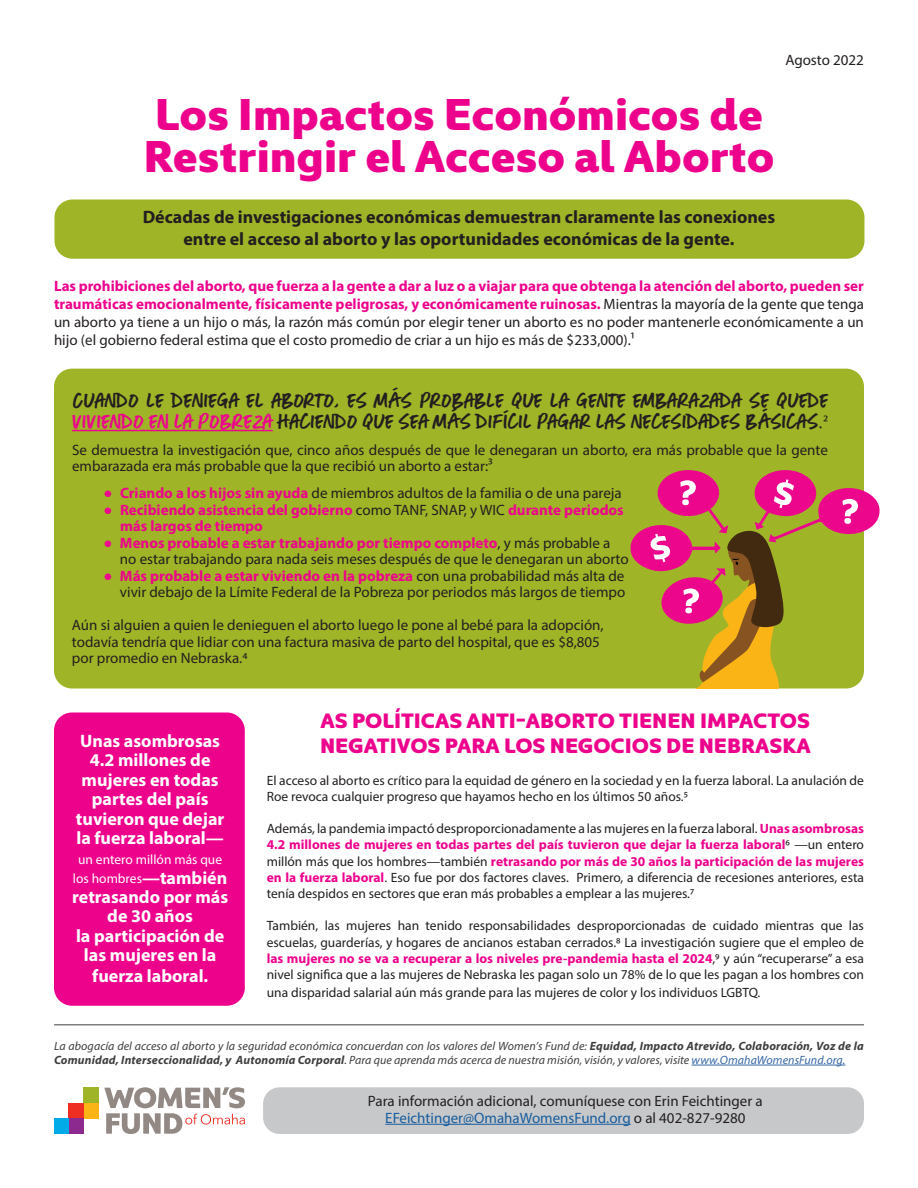
<style>
.page{position:relative;width:918px;height:1188px;background:#fff}
.page>*{position:absolute;margin:0;border:0;box-sizing:border-box;transform-origin:0 0}
.t1{font:900 45px/42px "Kyrial Display Pro";color:#ed028c}
.t2{font:30px "Backlash Small Caps";color:#231f20}
.t3{font:900 21px/25.2px "Kyrial Display Pro";color:#ed028c}
.t4{font:700 18px/19.5px "Myriad Pro";color:#fff;text-align:center}
.t5{font:700 18px/21.6px "Myriad Pro";color:#231f20;text-align:center}
.t6{font:15px/16.5px "Myriad Pro";color:#231f20}
.t7{font:700 15px/16.5px "Myriad Pro";color:#ed028c}
.t8{font:13.5px/16.2px "Myriad Pro";color:#231f20;text-align:justify}
.t9{font:13.5px/19.5px "Myriad Pro";color:#fff;text-align:center}
.t10{font:italic 12px/13.5px "Myriad Pro";letter-spacing:.005em;color:#3e3e3f}
.s1{font-weight:700;color:#ed028c}
.s2{color:#ed028c}
.s3{font-size:31.5px}
.s4{font-family:"Myriad Pro";font-size:15px}
.s5{font-family:"Arial";color:#ed028c}
.s6{font-family:"Arial";font-weight:400}
.s7{font-weight:400;color:#231f20}
.s8{font-weight:700;font-size:18px}
.s9{font-weight:700}
.s10{color:#3667a4}
.s11{color:#175d9e}
</style>
<div class="page">
<div style="left:54px;top:712px;width:191px;height:294px;background:#ed028c;border-radius:18px"></div>
<div style="left:54px;top:369px;width:810px;height:320px;background:#a0b427;border-radius:18px"></div>
<div style="left:54px;top:200px;width:810px;height:59px;background:#a0b427;border-radius:18px"></div>
<hr style="left:72px;top:430px;width:201px;height:1px;background:#ed028c">
<div style="left:84px;top:1103px;width:15px;height:15px;background:#fbb416"></div>
<div style="left:68px;top:1103px;width:16px;height:15px;background:#ee2e22"></div>
<div style="left:68px;top:1118px;width:16px;height:16px;background:#8c2a90"></div>
<div style="left:54px;top:1118px;width:14px;height:16px;background:#00abe7"></div>
<div style="left:84px;top:1088px;width:15px;height:15px;background:#a0b427"></div>
<svg style="left:104px;top:1087px;width:141px;height:47px"></svg>
<div style="left:263px;top:1087px;width:601px;height:47px;background:#c7c8ca;border-radius:16px"></div>
<hr style="left:54px;top:1025px;width:810px;height:1px;background:#3e3e3f">
<hr style="left:692px;top:1065px;width:153px;height:1px;background:#3667a4">
<hr style="left:385px;top:1124px;width:246px;height:1px;background:#175d9e">
<svg style="left:629px;top:470px;width:251px;height:219px"></svg>
<p class="t6" style="left:785px;top:52px;width:80px">Agosto 2022</p>
<h1 class="t1" style="left:144px;top:89px;width:632px">Los Impactos Económicos de<br>Restringir el Acceso al Aborto</h1>
<p class="t5" style="left:143px;top:206px;width:634px">Décadas de investigaciones económicas demuestran claramente las conexiones entre el acceso al aborto y las oportunidades económicas de la gente.</p>
<p class="t6" style="left:54px;top:277px;width:811px;line-height:18px;text-align:justify"><span class="s1">Las prohibiciones del aborto, que fuerza a la gente a dar a luz o a viajar para que obtenga la atención del aborto, pueden ser traumáticas emocionalmente, físicamente peligrosas, y económicamente ruinosas.</span> Mientras la mayoría de la gente que tenga un aborto ya tiene a un hijo o más, la razón más común por elegir tener un aborto es no poder mantenerle económicamente a un hijo (el gobierno federal estima que el costo promedio de criar a un hijo es más de $233,000).1</p>
<h2 class="t2" style="left:72px;top:386px;width:758px">Cuando le deniega el aborto, es más probable que la gente embarazada se quede</h2>
<h2 class="t2" style="left:72px;top:407px;width:758px"><span class="s2">viviendo en la pobreza</span> haciendo que sea más difícil pagar las necesidades básicas<span class="s3">.</span><span class="s4">2</span></h2>
<p class="t6" style="left:72px;top:441px;width:757px">Se demuestra la investigación que, cinco años después de que le denegaran un aborto, era más probable que la gente embarazada era más probable que la que recibió un aborto a estar:3</p>
<p class="t6" style="left:104px;top:485px;width:520px"><span class="s5">●</span> <span class="s1">Criando a los hijos sin ayuda</span> de miembros adultos de la familia o de una pareja</p>
<p class="t7" style="left:120px;top:501px;width:505px;text-indent:-16px"><span class="s6">●</span> Recibiendo asistencia del gobierno <span class="s7">como TANF, SNAP, y WIC</span> durante periodos más largos de tiempo</p>
<p class="t6" style="left:120px;top:534px;width:510px;text-indent:-16px"><span class="s5">●</span> <span class="s1">Menos probable a estar trabajando por tiempo completo</span>, y más probable a no estar trabajando para nada seis meses después de que le denegaran un aborto</p>
<p class="t6" style="left:103px;top:567px;width:523px;text-align:right"><span class="s5">●</span> <span class="s1">Más probable a estar viviendo en la pobreza</span> con una probabilidad más alta de vivir debajo de la Límite Federal de la Pobreza por periodos más largos de tiempo</p>
<p class="t6" style="left:72px;top:617px;width:533px">Aún si alguien a quien le denieguen el aborto luego le pone al bebé para la adopción, todavía tendría que lidiar con una factura masiva de parto del hospital, que es $8,805 por promedio en Nebraska.4</p>
<p class="t4" style="left:76px;top:731px;width:150px">Unas asombrosas<br>4.2 millones de mujeres en todas partes del país tuvieron que dejar la fuerza laboral—</p>
<p class="t9" style="left:73px;top:850px;width:156px">un entero millón más que los hombres<span class="s8">—también</span></p>
<p class="t4" style="left:72px;top:886px;width:158px">retrasando por más de 30 años<br>la participación de las mujeres en la fuerza laboral.</p>
<h3 class="t3" style="left:320px;top:706px;width:492px">AS POLÍTICAS ANTI-ABORTO TIENEN IMPACTOS<br>NEGATIVOS PARA LOS NEGOCIOS DE NEBRASKA</h3>
<p class="t8" style="left:267px;top:772px;width:599px">El acceso al aborto es crítico para la equidad de género en la sociedad y en la fuerza laboral. La anulación de<br>Roe revoca cualquier progreso que hayamos hecho en los últimos 50 años.5</p>
<p class="t8" style="left:267px;top:820px;width:599px">Además, la pandemia impactó desproporcionadamente a las mujeres en la fuerza laboral. <span class="s1">Unas asombrosas 4.2 millones de mujeres en todas partes del país tuvieron que dejar la fuerza laboral</span>6 —un entero millón más que los hombres—también <span class="s1">retrasando por más de 30 años la participación de las mujeres en la fuerza laboral</span>. Eso fue por dos factores claves. Primero, a diferencia de recesiones anteriores, esta tenía despidos en sectores que eran más probables a emplear a las mujeres.7</p>
<p class="t8" style="left:267px;top:918px;width:599px">También, las mujeres han tenido responsabilidades desproporcionadas de cuidado mientras que las escuelas, guarderías, y hogares de ancianos estaban cerrados.8 La investigación sugiere que el empleo de <span class="s1">las mujeres no se va a recuperar a los niveles pre-pandemia hasta el 2024</span>,9 y aún “recuperarse” a esa nivel significa que a las mujeres de Nebraska les pagan solo un 78% de lo que les pagan a los hombres con</p>
<p class="t8" style="left:267px;top:984px;width:495px">una disparidad salarial aún más grande para las mujeres de color y los individuos LGBTQ.</p>
<p class="t10" style="left:54px;top:1039px;width:811px">La abogacía del acceso al aborto y la seguridad económica concuerdan con los valores del Women’s Fund de: <span class="s9">Equidad, Impacto Atrevido, Colaboración, Voz de la<br>Comunidad, Interseccionalidad, y Autonomía Corporal</span>. Para que aprenda más acerca de nuestra misión, visión, y valores, visite <span class="s10">www.OmahaWomensFund.org.</span></p>
<p class="t6" style="left:368px;top:1093px;width:396px;text-align:center">Para información adicional, comuníquese con Erin Feichtinger a<br><span class="s11">EFeichtinger@OmahaWomensFund.org</span> o al 402-827-9280</p>
</div>
